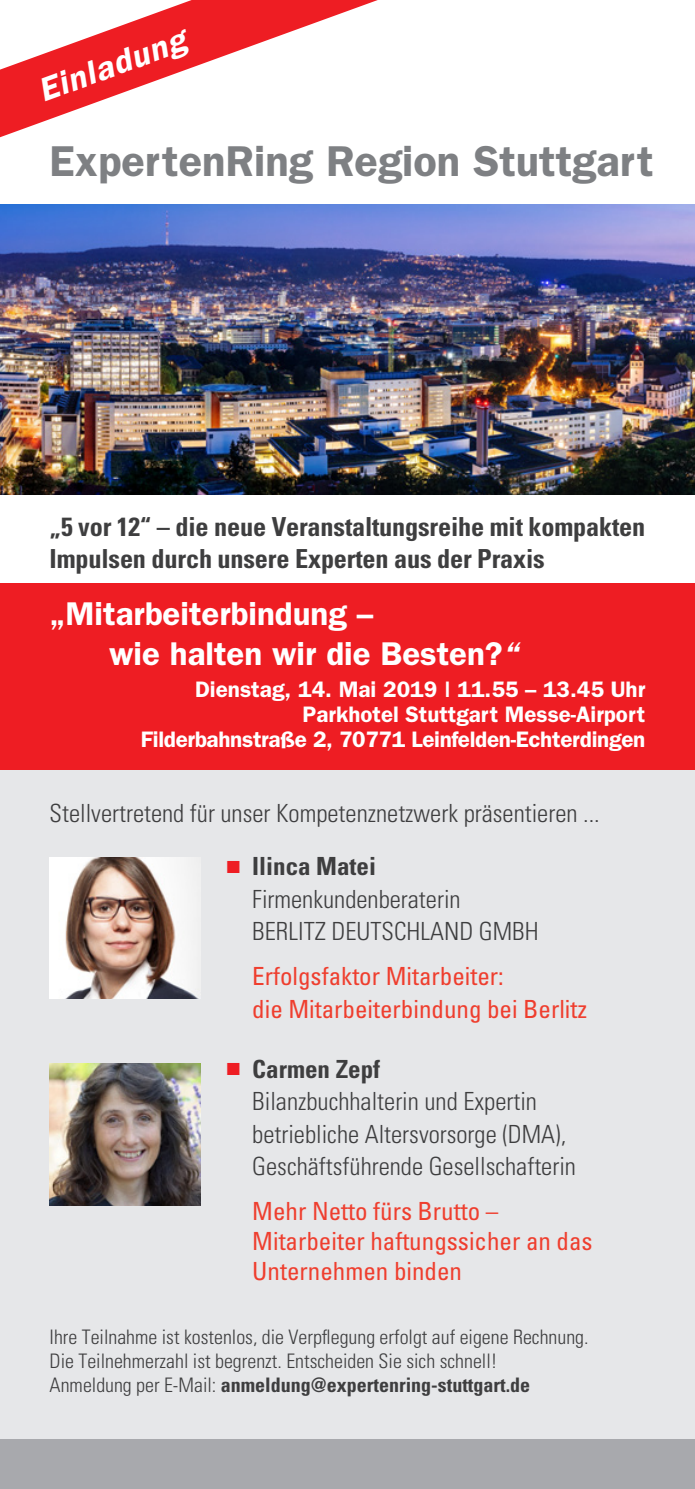
<style>
.page{position:relative;width:695px;height:1489px;background:#fff}
.page>*{position:absolute;margin:0;border:0;box-sizing:border-box;transform-origin:0 0}
.t1{font:600 43.25px "Franklin Gothic";color:#7e8083}
.t2{font:600 33px/39.5px "Franklin Gothic";color:#fff}
.t3{font:italic 600 33px "Franklin Gothic";color:#fff}
.t4{font:700 condensed 26.25px/31.5px "Univers";letter-spacing:-.005em;color:#3e3e3f}
.t5{font:300 condensed 25px/32.5px "Univers";color:#3e3e3f}
.t6{font:condensed 25px/30px "Univers";color:#ef3e2e}
.t7{font:600 22.5px/25px "Franklin Gothic";color:#fff;text-align:right}
.t8{font:300 condensed 20px/24px "Univers";color:#3e3e3f}
.s1{font-style:italic}
.s2{color:#ee1d23}
.s3{font-weight:700}
</style>
<div class="page">
<div style="left:0;top:737px;width:694px;height:751px;background:#e6e7e9"></div>
<div style="left:0;top:583px;width:694px;height:187px;background:#ee1d23"></div>
<div style="left:0;top:1439px;width:694px;height:49px;background:#a8a9ad"></div>
<svg style="left:0;top:0;width:378px;height:137px"></svg>
<img style="left:0;top:204px;width:694px;height:290px">
<img style="left:50px;top:857px;width:151px;height:141px">
<img style="left:50px;top:1063px;width:151px;height:142px">
<h2 class="t3" style="left:33px;top:73px;width:156px;rotate:-20deg">Einladung</h2>
<h1 class="t1" style="left:50px;top:135px;width:605px">ExpertenRing Region Stuttgart</h1>
<p class="t4" style="left:50px;top:510px;width:597px">„5 vor 12“ – die neue Veranstaltungsreihe mit kompakten<br>Impulsen durch unsere Experten aus der Praxis</p>
<h2 class="t2" style="left:109px;top:593px;width:411px;text-indent:-59px">„Mitarbeiterbindung –<br>wie halten wir die Besten?<span class="s1">“</span></h2>
<p class="t7" style="left:141px;top:676px;width:506px">Dienstag, 14. Mai 2019 | 11.55 – 13.45 Uhr<br>Parkhotel Stuttgart Messe-Airport<br>Filderbahnstraße 2, 70771 Leinfelden-Echterdingen</p>
<p class="t5" style="left:50px;top:797px;width:551px">Stellvertretend für unser Kompetenznetzwerk präsentieren ...</p>
<p class="t5" style="left:252px;top:849px;width:288px;text-indent:-25px"><span class="s2">■</span> <span class="s3">Ilinca Matei<br></span>Firmenkundenberaterin<br>BERLITZ DEUTSCHLAND GMBH</p>
<p class="t6" style="left:252px;top:959px;width:336px;line-height:32.5px">Erfolgsfaktor Mitarbeiter:<br>die Mitarbeiterbindung bei Berlitz</p>
<p class="t5" style="left:252px;top:1052px;width:325px;text-indent:-25px"><span class="s2">■</span> <span class="s3">Carmen Zepf<br></span>Bilanzbuchhalterin und Expertin betriebliche Altersvorsorge (DMA),<br>Geschäftsführende Gesellschafterin</p>
<p class="t6" style="left:252px;top:1195px;width:342px">Mehr Netto fürs Brutto –<br>Mitarbeiter haftungssicher an das<br>Unternehmen binden</p>
<p class="t8" style="left:50px;top:1324px;width:540px">Ihre Teilnahme ist kostenlos, die Verpflegung erfolgt auf eigene Rechnung.<br>Die Teilnehmerzahl ist begrenzt. Entscheiden Sie sich schnell!<br>Anmeldung per E-Mail: <span class="s3">anmeldung@expertenring-stuttgart.de</span></p>
</div>
